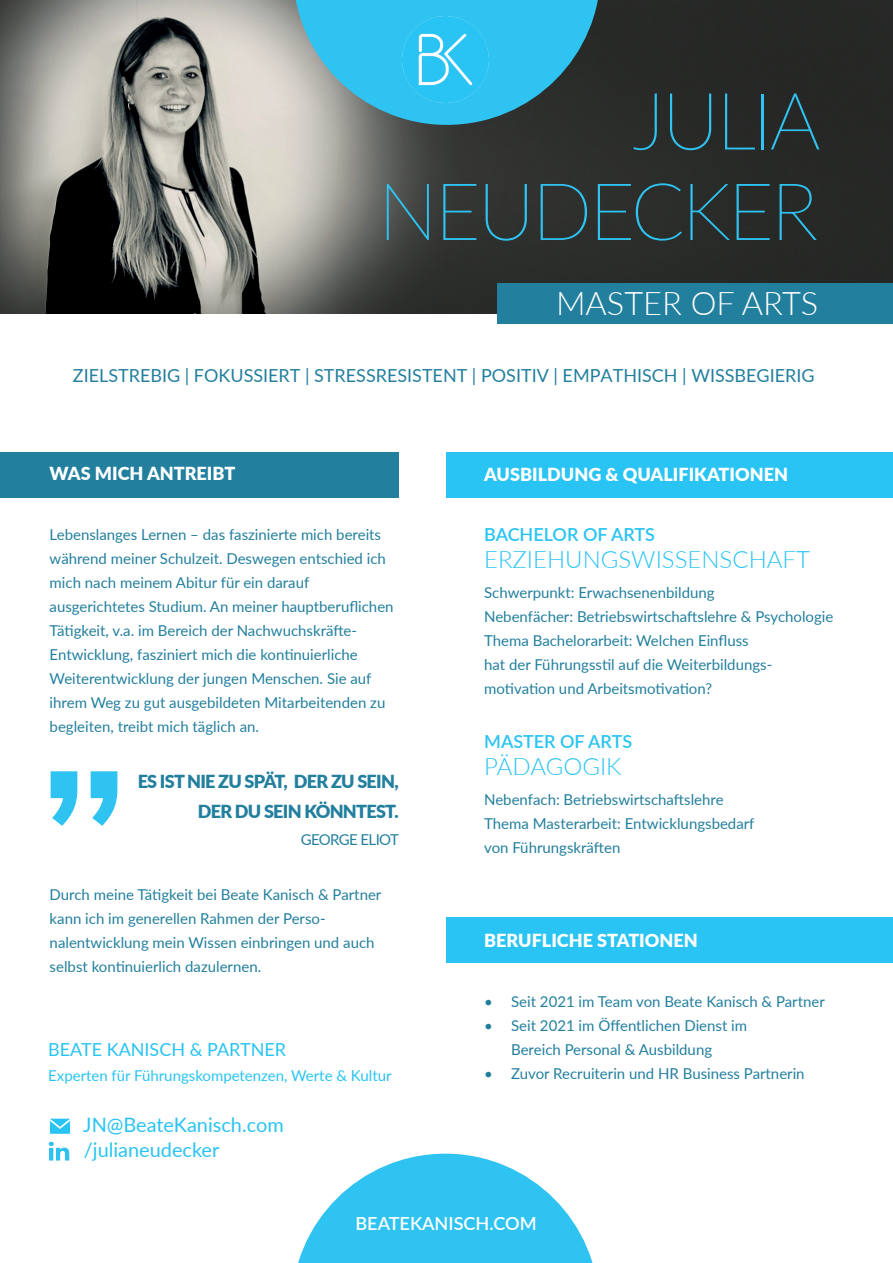
<style>
.page{position:relative;width:893px;height:1263px;background:#fff}
.page>*{position:absolute;margin:0;border:0;box-sizing:border-box;transform-origin:0 0}
.t1{font:600 225px "Nunito Sans";color:#2fc3f2}
.t2{font:100 79.65px/90.4px "Lato";letter-spacing:-.04em;color:#2fc3f2;text-align:right}
.t3{font:300 32.55px "Lato";color:#fff}
.t4{font:300 24px "Lato";color:#29c4f3}
.t5{font:19.95px/25.3px "Lato";color:#29c4f3}
.t6{font:600 18.15px "Lato";color:#fff}
.t7{font:18px "Lato";color:#227f9e}
.t8{font:900 18px "Lato";color:#fff}
.t9{font:900 18px/30px "Lato";letter-spacing:-.04em;color:#227f9e;text-align:right}
.t10{font:600 18px "Lato";color:#29c4f3}
.t11{font:18px "Lato";color:#29c4f3}
.t12{font:15px/24px "Lato";color:#227f9e}
.t13{font:15px "Lato";color:#29c4f3}
.t14{font:15px "Lato";letter-spacing:-.04em;color:#227f9e}
</style>
<div class="page">
<img style="left:0;top:0;width:893px;height:314px">
<svg style="left:298px;top:1154px;width:295px;height:109px"></svg>
<div style="left:497px;top:283px;width:396px;height:41px;background:#227f9e"></div>
<svg style="left:293px;top:0;width:308px;height:125px;background:#41a5c3"></svg>
<img style="left:403px;top:16px;width:86px;height:86px">
<svg style="left:50px;top:1119px;width:20px;height:15px"></svg>
<img style="left:48px;top:1141px;width:22px;height:20px">
<div style="left:446px;top:917px;width:447px;height:46px;background:#29c4f3"></div>
<div style="left:446px;top:452px;width:447px;height:46px;background:#29c4f3"></div>
<div style="left:0;top:452px;width:399px;height:45px;background:#227f9e"></div>
<h2 class="t2" style="left:378px;top:73px;width:444px">JULIA<br>NEUDECKER</h2>
<h3 class="t3" style="left:556px;top:281px;width:264px">MASTER OF ARTS</h3>
<p class="t7" style="left:73px;top:363px;width:743px">ZIELSTREBIG | FOKUSSIERT | STRESSRESISTENT | POSITIV | EMPATHISCH | WISSBEGIERIG</p>
<p class="t8" style="left:50px;top:460px;width:187px">WAS MICH ANTREIBT</p>
<p class="t12" style="left:50px;top:522px;width:345px">Lebenslanges Lernen – das faszinierte mich bereits während meiner Schulzeit. Deswegen entschied ich mich nach meinem Abitur für ein darauf ausgerichtetes Studium. An meiner hauptberuflichen Tätigkeit, v.a. im Bereich der Nachwuchskräfte-Entwicklung, fasziniert mich die kontinuierliche Weiterentwicklung der jungen Menschen. Sie auf ihrem Weg zu gut ausgebildeten Mitarbeitenden zu begleiten, treibt mich täglich an.</p>
<h1 class="t1" style="left:37px;top:687px;width:95px">”</h1>
<p class="t9" style="left:138px;top:765px;width:262px">ES IST NIE ZU SPÄT, DER ZU SEIN,<br>DER DU SEIN KÖNNTEST.</p>
<p class="t14" style="left:301px;top:828px;width:100px">GEORGE ELIOT</p>
<p class="t12" style="left:50px;top:882px;width:333px">Durch meine Tätigkeit bei Beate Kanisch &amp; Partner kann ich im generellen Rahmen der Perso&shy;nalentwicklung mein Wissen einbringen und auch</p>
<p class="t12" style="left:50px;top:954px;width:213px">selbst kontinuierlich dazulernen.</p>
<p class="t11" style="left:48px;top:1036px;width:239px">BEATE KANISCH &amp; PARTNER</p>
<p class="t13" style="left:48px;top:1065px;width:345px">Experten für Führungskompetenzen, Werte &amp; Kultur</p>
<h3 class="t5" style="left:83px;top:1111px;width:202px">JN@BeateKanisch.com /julianeudecker</h3>
<p class="t8" style="left:484px;top:461px;width:305px">AUSBILDUNG &amp; QUALIFIKATIONEN</p>
<p class="t10" style="left:484px;top:521px;width:172px">BACHELOR OF ARTS</p>
<h3 class="t4" style="left:484px;top:543px;width:327px">ERZIEHUNGSWISSENSCHAFT</h3>
<p class="t12" style="left:484px;top:580px;width:351px">Schwerpunkt: Erwachsenenbildung<br>Nebenfächer: Betriebswirtschaftslehre &amp; Psychologie Thema Bachelorarbeit: Welchen Einfluss<br>hat der Führungsstil auf die Weiterbildungs&shy;motivation und Arbeitsmotivation?</p>
<p class="t10" style="left:484px;top:728px;width:150px">MASTER OF ARTS</p>
<h3 class="t4" style="left:484px;top:750px;width:139px">PÄDAGOGIK</h3>
<p class="t12" style="left:484px;top:787px;width:272px">Nebenfach: Betriebswirtschaftslehre<br>Thema Masterarbeit: Entwicklungsbedarf von Führungskräften</p>
<p class="t8" style="left:484px;top:927px;width:215px">BERUFLICHE STATIONEN</p>
<p class="t12" style="left:484px;top:989px;width:342px">• Seit 2021 im Team von Beate Kanisch &amp; Partner</p>
<p class="t12" style="left:484px;top:1013px;width:265px;text-align:center">• Seit 2021 im Öffentlichen Dienst im<br>Bereich Personal &amp; Ausbildung</p>
<p class="t12" style="left:484px;top:1061px;width:322px">• Zuvor Recruiterin und HR Business Partnerin</p>
<p class="t6" style="left:355px;top:1210px;width:183px">BEATEKANISCH.COM</p>
</div>
